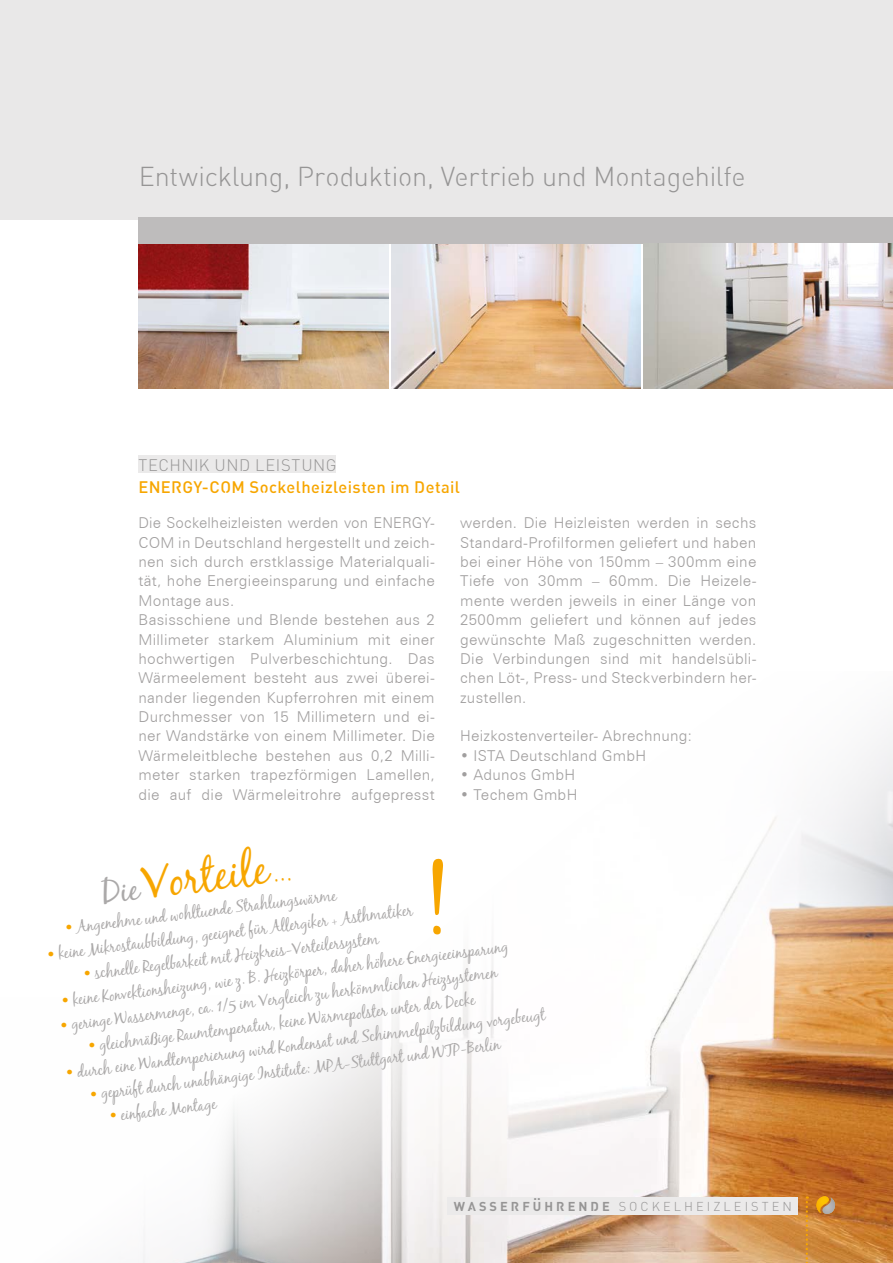
<style>
.page{position:relative;width:893px;height:1263px;background:#fff}
.page>*{position:absolute;margin:0;border:0;box-sizing:border-box;transform-origin:0 0}
.t1{font:46.5px "Black Jack";color:#f7a600;scale:.95 1}
.t2{font:300 27px "Streetvertising";color:#969595}
.t3{font:16.5px "Black Jack";color:#aba9a9;scale:.9 1}
.t4{font:500 16.5px "Streetvertising";letter-spacing:.025em;color:#f7a600}
.t5{font:300 16.5px "Streetvertising";letter-spacing:.025em;color:#969595}
.t6{font:300 15px/19.4px "Zurich BT";letter-spacing:.02em;color:#a19f9f}
.t7{font:300 12.75px "Streetvertising";color:#969595}
.t8{font:700 12.75px "Streetvertising";color:#969595}
.s1{font-size:33px;color:#aba9a9}
.s2{font-size:27px}
.s3{font-family:"Abadi";font-weight:800;font-stretch:condensed;color:#f7a600}
.s4{font-family:"Brannboll Fet";font-size:11.55px}
.s5{font-weight:700}
</style>
<div class="page">
<img style="left:143px;top:731px;width:750px;height:532px">
<div style="left:0;top:0;width:893px;height:220px;background:#e9e8e8"></div>
<svg style="left:806px;top:1196px;width:2px;height:67px"></svg>
<svg style="left:816px;top:1196px;width:19px;height:18px"></svg>
<div style="left:139px;top:455px;width:197px;height:18px;background:#ebeaea"></div>
<img style="left:391px;top:243px;width:250px;height:146px">
<img style="left:138px;top:243px;width:250px;height:146px">
<div style="left:139px;top:217px;width:754px;height:26px;background:#bebcbc"></div>
<div style="left:447px;top:1197px;width:350px;height:18px;background:#ebeaea"></div>
<img style="left:643px;top:243px;width:250px;height:146px">
<svg style="left:425px;top:858px;width:26px;height:77px"></svg>
<h2 class="t2" style="left:139px;top:165px;width:608px">Entwicklung, Produktion, Vertrieb und Montagehilfe</h2>
<p class="t5" style="left:139px;top:458px;width:200px">TEchnik und Leistung</p>
<p class="t4" style="left:138px;top:480px;width:323px">ENERGY-COM Sockelheizleisten im Detail</p>
<p class="t6" style="left:138px;top:513px;width:298px">Die Sockelheizleisten werden von ENERGY-COM in Deutschland hergestellt und zeich&shy;nen sich durch erstklassige Materialquali&shy;tät, hohe Energieeinsparung und einfache Montage aus.<br>Basisschiene und Blende bestehen aus 2<br>Millimeter starkem Aluminium mit einer hochwertigen Pulverbeschichtung. Das Wärmeelement besteht aus zwei überei&shy;nander liegenden Kupferrohren mit einem Durchmesser von 15 Millimetern und ei&shy;ner Wandstärke von einem Millimeter. Die Wärmeleitbleche bestehen aus 0,2 Milli&shy;meter starken trapezförmigen Lamellen, die auf die Wärmeleitrohre aufgepresst</p>
<p class="t6" style="left:460px;top:513px;width:298px;text-align:justify">werden. Die Heizleisten werden in sechs Standard-Profilformen geliefert und haben bei einer Höhe von 150mm – 300mm eine Tiefe von 30mm – 60mm. Die Heizele&shy;mente werden jeweils in einer Länge von 2500mm geliefert und können auf jedes gewünschte Maß zugeschnitten werden.<br>Die Verbindungen sind mit handelsübli&shy;chen Löt-, Press- und Steckverbindern her&shy;zustellen.</p>
<p class="t6" style="left:460px;top:726px;width:234px">Heizkostenverteiler- Abrechnung:</p>
<p class="t6" style="left:460px;top:746px;width:188px">• ISTA Deutschland GmbH</p>
<p class="t6" style="left:460px;top:765px;width:117px">• Adunos GmbH</p>
<p class="t6" style="left:460px;top:784px;width:119px">• Techem GmbH</p>
<h1 class="t1" style="left:98px;top:860px;width:203px;rotate:-7deg"><span class="s1">Die</span>Vorteile<span class="s2">...</span></h1>
<p class="t3" style="left:65px;top:918px;width:304px;rotate:-7deg"><span class="s3">•</span> Angenehme und wohltuende Strahlungswärme</p>
<p class="t3" style="left:47px;top:944px;width:410px;rotate:-7deg"><span class="s3">•</span> keine Mikrostaubbildung, geeignet für Allergiker + Asthmatiker</p>
<p class="t3" style="left:83px;top:964px;width:331px;rotate:-7deg"><span class="s3">•</span> schnelle Regelbarkeit mit Heizkreis-Verteilersystem</p>
<p class="t3" style="left:61px;top:991px;width:500px;rotate:-7deg"><span class="s3">•</span> keine Konvektionsheizung, wie z. B. Heizkörper, daher höhere Energieeinsparung</p>
<p class="t3" style="left:60px;top:1015px;width:489px;rotate:-7deg"><span class="s3">•</span> geringe Wassermenge, ca. 1/5 im Vergleich zu herkömmlichen Heizsystemen</p>
<p class="t3" style="left:88px;top:1036px;width:433px;rotate:-7deg"><span class="s3">•</span> gleichmä<span class="s4">ß</span>ige Raumtemperatur, keine Wärmepolster unter der Decke</p>
<p class="t3" style="left:66px;top:1063px;width:537px;rotate:-7deg"><span class="s3">•</span> durch eine Wandtemperierung wird Kondensat und Schimmelpilzbildung vorgebeugt</p>
<p class="t3" style="left:90px;top:1084px;width:460px;rotate:-7deg"><span class="s3">•</span> geprüft durch unabhängige Institute: MPA-Stuttgart und WTP-Berlin</p>
<p class="t3" style="left:109px;top:1106px;width:120px;rotate:-7deg"><span class="s3">•</span> einfache Montage</p>
<p class="t8" style="left:534px;top:1190px;width:9px">..</p>
<p class="t7" style="left:454px;top:1200px;width:177px"><span class="s5">WASS ERFU HRENDE</span> SOCKELHEIZLEISTEN</p>
</div>
